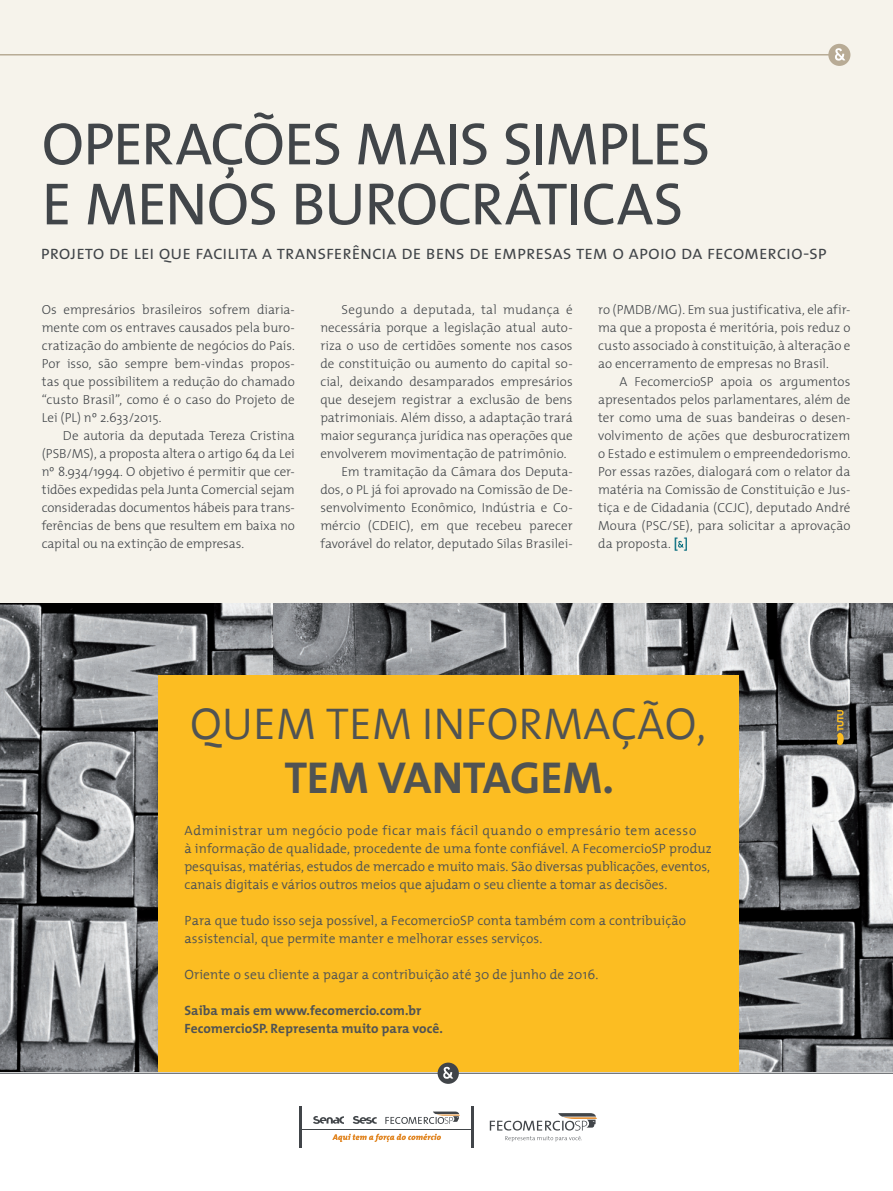
<style>
.page{position:relative;width:893px;height:1191px;background:#f6f3eb}
.page>*{position:absolute;margin:0;border:0;box-sizing:border-box;transform-origin:0 0}
.t1{font:60px/60px "The Mix Caps";letter-spacing:-.02em;color:#414549}
.t2{font:300 45px "The Mix";color:#505353}
.t3{font:700 45px "The Mix";letter-spacing:-.005em;color:#505353}
.t4{font:19.5px "The Mix Semi Light Caps";letter-spacing:-.02em;color:#414549}
.t5{font:300 13.5px/18px "The Mix";letter-spacing:.01em;color:#505353}
.t6{font:700 13.5px/18px "The Mix";color:#505353}
.paragrafo_NOVO{font:300 13.2px/18px "The Mix";color:#414549;text-align:justify}
.s1{font-weight:600;font-size:13.5px;color:#026a7c}
</style>
<div class="page">
<hr style="left:0;top:54px;width:841px;height:2px;background:#b8ab95">
<div style="left:828px;top:44px;width:22px;height:22px;background:#b8ab95;border-radius:50%"></div>
<svg style="left:835px;top:48px;width:10px;height:13px"></svg>
<svg style="left:678px;top:541px;width:6px;height:6px"></svg>
<img style="left:273px;top:603px;width:620px;height:469px">
<img style="left:0;top:603px;width:273px;height:469px">
<div style="left:158px;top:675px;width:580px;height:403px;background:#fcbd22"></div>
<svg style="left:836px;top:710px;width:8px;height:35px"></svg>
<div style="left:0;top:1072px;width:893px;height:119px;background:#fff"></div>
<svg style="left:490px;top:1113px;width:107px;height:28px"></svg>
<svg style="left:313px;top:1116px;width:31px;height:8px"></svg>
<svg style="left:353px;top:1116px;width:24px;height:8px"></svg>
<svg style="left:385px;top:1111px;width:75px;height:13px"></svg>
<hr style="left:299px;top:1106px;width:3px;height:42px;background:#414549">
<hr style="left:471px;top:1106px;width:3px;height:42px;background:#414549">
<hr style="left:302px;top:1128px;width:170px;height:1px;background:#414549">
<svg style="left:332px;top:1133px;width:109px;height:9px"></svg>
<hr style="left:0;top:1072px;width:893px;height:1px;background:#464a4e">
<div style="left:438px;top:1062px;width:21px;height:21px;background:#414549;border-radius:50%"></div>
<svg style="left:443px;top:1066px;width:10px;height:12px"></svg>
<p class="t1" style="left:42px;top:112px;width:670px">OPERAÇÕES MAIS SIMPLES<br>E MENOS BUROCRÁTICAS</p>
<p class="t4" style="left:40px;top:236px;width:788px">projeto de lei que facilita a transferência de bens de empresas tem o apoio da fecomercio-sp</p>
<p class="paragrafo_NOVO" style="left:42px;top:300px;width:255px">Os empresários brasileiros sofrem diaria&shy;mente com os entraves causados pela buro&shy;cratização do ambiente de negócios do País.<br>Por isso, são sempre bem-vindas propos&shy;tas que possibilitem a redução do chamado “custo Brasil”, como é o caso do Projeto de Lei (PL) nº 2.633/2015.</p>
<p class="paragrafo_NOVO" style="left:42px;top:426px;width:255px;text-indent:21px">De autoria da deputada Tereza Cristina (PSB/MS), a proposta altera o artigo 64 da Lei nº 8.934/1994. O objetivo é permitir que cer&shy;tidões expedidas pela Junta Comercial sejam consideradas documentos hábeis para trans&shy;ferências de bens que resultem em baixa no capital ou na extinção de empresas.</p>
<p class="paragrafo_NOVO" style="left:320px;top:300px;width:254px;text-indent:21px">Segundo a deputada, tal mudança é necessária porque a legislação atual auto&shy;riza o uso de certidões somente nos casos de constituição ou aumento do capital so&shy;cial, deixando desamparados empresários que desejem registrar a exclusão de bens patrimoniais. Além disso, a adaptação trará maior segurança jurídica nas operações que envolverem movimentação de patrimônio.</p>
<p class="paragrafo_NOVO" style="left:320px;top:462px;width:254px;text-indent:21px">Em tramitação da Câmara dos Deputa&shy;dos, o PL já foi aprovado na Comissão de De&shy;senvolvimento Econômico, Indústria e Co&shy;mércio (CDEIC), em que recebeu parecer favorável do relator, deputado Silas Brasilei-</p>
<p class="paragrafo_NOVO" style="left:598px;top:300px;width:254px">ro (PMDB/MG). Em sua justificativa, ele afir&shy;ma que a proposta é meritória, pois reduz o custo associado à constituição, à alteração e ao encerramento de empresas no Brasil.</p>
<p class="paragrafo_NOVO" style="left:598px;top:372px;width:254px;text-indent:21px">A FecomercioSP apoia os argumentos apresentados pelos parlamentares, além de ter como uma de suas bandeiras o desen&shy;volvimento de ações que desburocratizem o Estado e estimulem o empreendedorismo.<br>Por essas razões, dialogará com o relator da matéria na Comissão de Constituição e Jus&shy;tiça e de Cidadania (CCJC), deputado André Moura (PSC/SE), para solicitar a aprovação da proposta. <span class="s1">[ ]</span></p>
<h2 class="t2" style="left:190px;top:686px;width:517px">QUEM TEM INFORMAÇÃO,</h2>
<h2 class="t3" style="left:284px;top:740px;width:331px">TEM VANTAGEM.</h2>
<p class="t5" style="left:184px;top:820px;width:529px">Administrar um negócio pode ficar mais fácil quando o empresário tem acesso<br>à informação de qualidade, procedente de uma fonte confiável. A FecomercioSP produz pesquisas, matérias, estudos de mercado e muito mais. São diversas publicações, eventos, canais digitais e vários outros meios que ajudam o seu cliente a tomar as decisões.</p>
<p class="t5" style="left:184px;top:910px;width:503px">Para que tudo isso seja possível, a FecomercioSP conta também com a contribuição assistencial, que permite manter e melhorar esses serviços.</p>
<p class="t5" style="left:184px;top:964px;width:415px">Oriente o seu cliente a pagar a contribuição até 30 de junho de 2016.</p>
<p class="t6" style="left:184px;top:1000px;width:260px">Saiba mais em www.fecomercio.com.br<br>FecomercioSP. Representa muito para você.</p>
</div>
